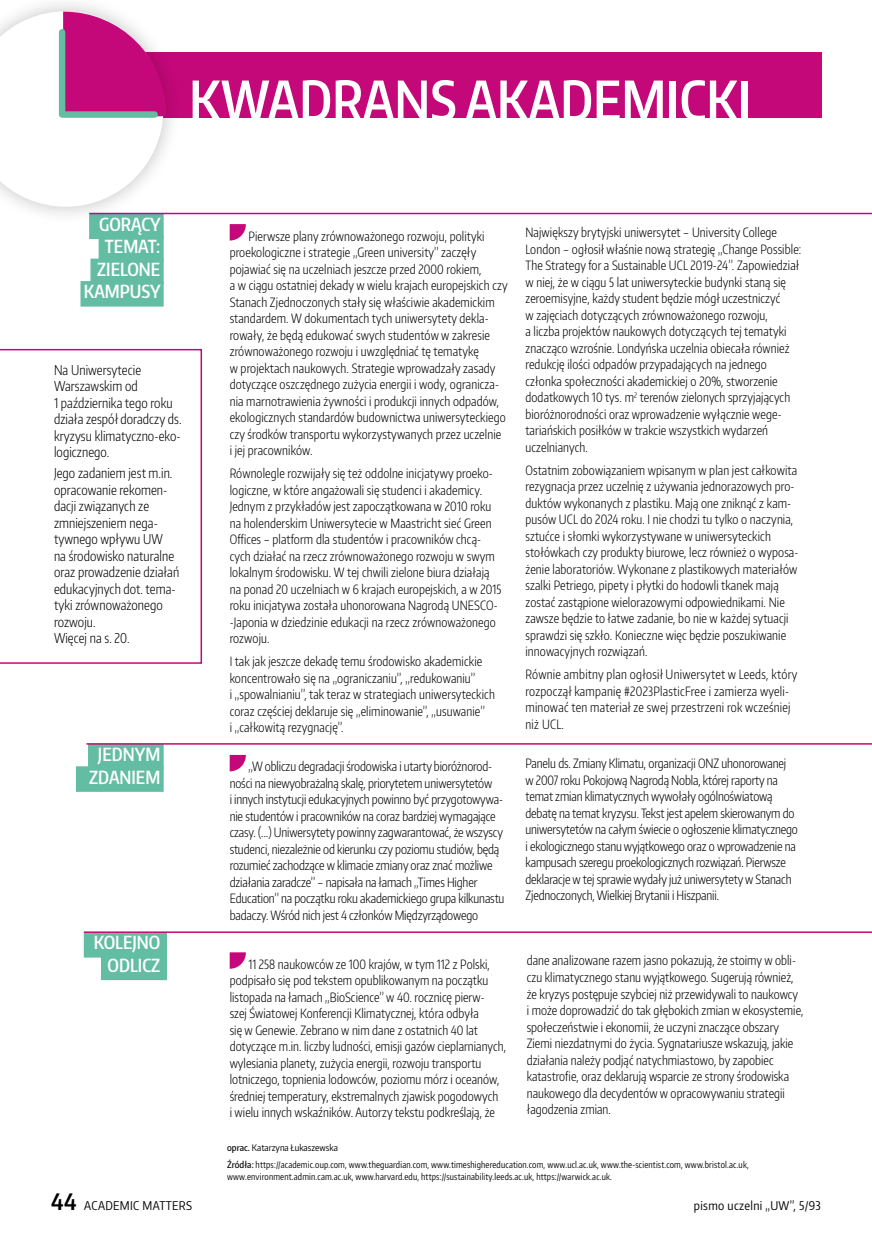
<style>
.page{position:relative;width:872px;height:1234px;background:#fff}
.page>*{position:absolute;margin:0;border:0;box-sizing:border-box;transform-origin:0 0}
.t1{font:600 54px "Encode Sans Compressed";color:#fff}
.t2{font:600 18px/22.5px "Encode Sans Compressed";color:#fff;text-align:right}
.t3{font:300 13.5px/16.5px "Encode Sans Compressed";letter-spacing:.005em;color:#000}
.t4{font:300 12.75px/16.5px "Encode Sans Compressed";letter-spacing:.005em;color:#000}
.t5{font:12px "Encode Sans Condensed";letter-spacing:.03em;color:#000}
.t6{font:9px/12px "Encode Sans Compressed";letter-spacing:.02em;color:#000}
.t7{font:9px "Encode Sans Condensed";letter-spacing:.005em;color:#000}
.s1{font-weight:500}
.s2{font-family:"Encode Sans Condensed";font-weight:500}
.s3{font-family:"Encode Sans Condensed"}
.s4{font-weight:600;font-size:22.5px}
</style>
<div class="page">
<div style="left:84px;top:931px;width:83px;height:26px;background:#63bda2"></div>
<div style="left:101px;top:954px;width:66px;height:25px;background:#63bda2"></div>
<div style="left:88px;top:743px;width:76px;height:26px;background:#63bda2"></div>
<div style="left:76px;top:766px;width:88px;height:25px;background:#63bda2"></div>
<div style="left:89px;top:213px;width:75px;height:26px;background:#63bda2"></div>
<div style="left:99px;top:236px;width:65px;height:25px;background:#63bda2"></div>
<div style="left:90px;top:258px;width:74px;height:26px;background:#63bda2"></div>
<div style="left:80px;top:281px;width:84px;height:25px;background:#63bda2"></div>
<div style="left:80px;top:52px;width:741px;height:65px;background:#c40879"></div>
<svg style="left:230px;top:224px;width:16px;height:16px"></svg>
<svg style="left:230px;top:754px;width:16px;height:17px"></svg>
<svg style="left:230px;top:952px;width:16px;height:16px"></svg>
<div style="left:0;top:0;width:182px;height:225px;background:#000;opacity:.24"></div>
<svg style="left:0;top:11px;width:166px;height:196px"></svg>
<hr style="left:86px;top:743px;width:786px;height:1px;background:#c40879">
<hr style="left:89px;top:213px;width:783px;height:1px;background:#c40879">
<hr style="left:84px;top:931px;width:788px;height:1px;background:#c40879">
<div style="left:59px;top:32px;width:6px;height:82px;background:#63bda2"></div>
<div style="left:64px;top:111px;width:91px;height:7px;background:#63bda2"></div>
<svg style="left:0;top:349px;width:202px;height:314px"></svg>
<h1 class="t1" style="left:189px;top:65px;width:564px">KWADRANS AKADEMICKI</h1>
<h2 class="t2" style="left:84px;top:212px;width:79px">GORĄCY<br>TEMAT:<br>ZIELONE<br>KAMPUSY</h2>
<p class="t3" style="left:54px;top:361px;width:129px">Na Uniwersytecie<br>Warszawskim od<br>1 października tego roku działa zespół doradczy ds. kryzysu klimatyczno-eko&shy;logicznego.</p>
<p class="t3" style="left:54px;top:464px;width:127px">Jego zadaniem jest m.in. opracowanie rekomen&shy;dacji związanych ze zmniejszeniem nega&shy;tywnego wpływu UW<br>na środowisko naturalne oraz prowadzenie działań edukacyjnych dot. tema&shy;tyki zrównoważonego rozwoju.<br>Więcej na s. 20.</p>
<h2 class="t2" style="left:89px;top:742px;width:73px;text-align:center">JEDNYM<br>ZDANIEM</h2>
<h2 class="t2" style="left:94px;top:930px;width:68px">KOLEJNO<br>ODLICZ</h2>
<p class="t4" style="left:230px;top:227px;width:279px;text-indent:19px">Pierwsze plany zrównoważonego rozwoju, polityki proekologiczne i strategie „Green university” zaczęły pojawiać się na uczelniach jeszcze przed 2000 rokiem,<br>a w ciągu ostatniej dekady w wielu krajach europejskich czy Stanach Zjednoczonych stały się właściwie akademickim standardem. W dokumentach tych uniwersytety dekla&shy;rowały, że będą edukować swych studentów w zakresie zrównoważonego rozwoju i uwzględniać tę tematykę<br>w projektach naukowych. Strategie wprowadzały zasady dotyczące oszczędnego zużycia energii i wody, ogranicza&shy;nia marnotrawienia żywności i produkcji innych odpadów, ekologicznych standardów budownictwa uniwersyteckiego czy środków transportu wykorzystywanych przez uczelnie<br>i jej pracowników.</p>
<p class="t4" style="left:230px;top:464px;width:273px">Równolegle rozwijały się też oddolne inicjatywy proeko&shy;logiczne, w które angażowali się studenci i akademicy.<br>Jednym z przykładów jest zapoczątkowana w 2010 roku na holenderskim Uniwersytecie w Maastricht sieć Green Offices – platform dla studentów i pracowników chcą&shy;cych działać na rzecz zrównoważonego rozwoju w swym lokalnym środowisku. W tej chwili zielone biura działają na ponad 20 uczelniach w 6 krajach europejskich, a w 2015 roku inicjatywa została uhonorowana Nagrodą UNESCO--Japonia w dziedzinie edukacji na rzecz zrównoważonego rozwoju.</p>
<p class="t4" style="left:230px;top:652px;width:267px">I tak jak jeszcze dekadę temu środowisko akademickie koncentrowało się na „ograniczaniu”, „redukowaniu”<br>i „spowalnianiu”, tak teraz w strategiach uniwersyteckich coraz częściej deklaruje się „eliminowanie”, „usuwanie”<br>i „całkowitą rezygnację”.</p>
<p class="t4" style="left:525px;top:224px;width:277px">Największy brytyjski uniwersytet – University College London – ogłosił właśnie nową strategię „Change Possible:<br>The Strategy for a Sustainable UCL 2019-24”. Zapowiedział w niej, że w ciągu 5 lat uniwersyteckie budynki staną się zeroemisyjne, każdy student będzie mógł uczestniczyć<br>w zajęciach dotyczących zrównoważonego rozwoju,<br>a liczba projektów naukowych dotyczących tej tematyki znacząco wzrośnie. Londyńska uczelnia obiecała również redukcję ilości odpadów przypadających na jednego członka społeczności akademickiej o 20%, stworzenie dodatkowych 10 tys. m<sup>2</sup> terenów zielonych sprzyjających bioróżnorodności oraz wprowadzenie wyłącznie wege&shy;tariańskich posiłków w trakcie wszystkich wydarzeń uczelnianych.</p>
<p class="t4" style="left:525px;top:461px;width:274px">Ostatnim zobowiązaniem wpisanym w plan jest całkowita rezygnacja przez uczelnię z używania jednorazowych pro&shy;duktów wykonanych z plastiku. Mają one zniknąć z kam&shy;pusów UCL do 2024 roku. I nie chodzi tu tylko o naczynia, sztućce i słomki wykorzystywane w uniwersyteckich stołówkach czy produkty biurowe, lecz również o wyposa&shy;żenie laboratoriów. Wykonane z plastikowych materiałów szalki Petriego, pipety i płytki do hodowli tkanek mają zostać zastąpione wielorazowymi odpowiednikami. Nie zawsze będzie to łatwe zadanie, bo nie w każdej sytuacji sprawdzi się szkło. Konieczne więc będzie poszukiwanie innowacyjnych rozwiązań.</p>
<p class="t4" style="left:525px;top:665px;width:273px">Równie ambitny plan ogłosił Uniwersytet w Leeds, który rozpoczął kampanię #2023PlasticFree i zamierza wyeli&shy;minować ten materiał ze swej przestrzeni rok wcześniej niż UCL.</p>
<p class="t4" style="left:230px;top:757px;width:276px;text-indent:19px">„W obliczu degradacji środowiska i utarty bioróżnorod&shy;ności na niewyobrażalną skalę, priorytetem uniwersytetów<br>i innych instytucji edukacyjnych powinno być przygotowywa&shy;nie studentów i pracowników na coraz bardziej wymagające czasy. (…) Uniwersytety powinny zagwarantować, że wszyscy studenci, niezależnie od kierunku czy poziomu studiów, będą rozumieć zachodzące w klimacie zmiany oraz znać możliwe działania zaradcze” – napisała na łamach „Times Higher Education” na początku roku akademickiego grupa kilkunastu badaczy. Wśród nich jest 4 członków Międzyrządowego</p>
<p class="t4" style="left:525px;top:754px;width:274px">Panelu ds. Zmiany Klimatu, organizacji ONZ uhonorowanej<br>w 2007 roku Pokojową Nagrodą Nobla, której raporty na temat zmian klimatycznych wywołały ogólnoświatową debatę na temat kryzysu. Tekst jest apelem skierowanym do uniwersytetów na całym świecie o ogłoszenie klimatycznego i ekologicznego stanu wyjątkowego oraz o wprowadzenie na kampusach szeregu proekologicznych rozwiązań. Pierwsze deklaracje w tej sprawie wydały już uniwersytety w Stanach Zjednoczonych, Wielkiej Brytanii i Hiszpanii.</p>
<p class="t4" style="left:230px;top:955px;width:278px;text-indent:19px">11 258 naukowców ze 100 krajów, w tym 112 z Polski, podpisało się pod tekstem opublikowanym na początku listopada na łamach „BioScience” w 40. rocznicę pierw-<br>szej Światowej Konferencji Klimatycznej, która odbyła<br>się w Genewie. Zebrano w nim dane z ostatnich 40 lat dotyczące m.in. liczby ludności, emisji gazów cieplarnianych, wylesiania planety, zużycia energii, rozwoju transportu lotniczego, topnienia lodowców, poziomu mórz i oceanów, średniej temperatury, ekstremalnych zjawisk pogodowych<br>i wielu innych wskaźników. Autorzy tekstu podkreślają, że</p>
<p class="t4" style="left:527px;top:951px;width:278px">dane analizowane razem jasno pokazują, że stoimy w obli&shy;czu klimatycznego stanu wyjątkowego. Sugerują również, że kryzys postępuje szybciej niż przewidywali to naukowcy i może doprowadzić do tak głębokich zmian w ekosystemie, społeczeństwie i ekonomii, że uczyni znaczące obszary Ziemi niezdatnymi do życia. Sygnatariusze wskazują, jakie działania należy podjąć natychmiastowo, by zapobiec katastrofie, oraz deklarują wsparcie ze strony środowiska naukowego dla decydentów w opracowywaniu strategii łagodzenia zmian.</p>
<p class="t7" style="left:227px;top:1141px;width:112px"><span class="s1">oprac.</span> Katarzyna Łukaszewska</p>
<p class="t6" style="left:227px;top:1157px;width:523px"><span class="s2">Źródła:</span> https://academic.oup.com, www.theguardian.com, www.timeshighereducation.com, www.ucl.ac.uk, www.the-scientist.com, www.bristol.ac.uk, www.environment.admin.cam.ac.uk, www.harvard.edu, https://sustainability.leeds.ac.uk, https://warwick.ac.uk<span class="s3">.</span></p>
<p class="t5" style="left:51px;top:1197px;width:143px"><span class="s4">44</span> ACADEMIC MATTERS</p>
<p class="t5" style="left:694px;top:1197px;width:128px">pismo uczelni „UW”, 5/93</p>
</div>
